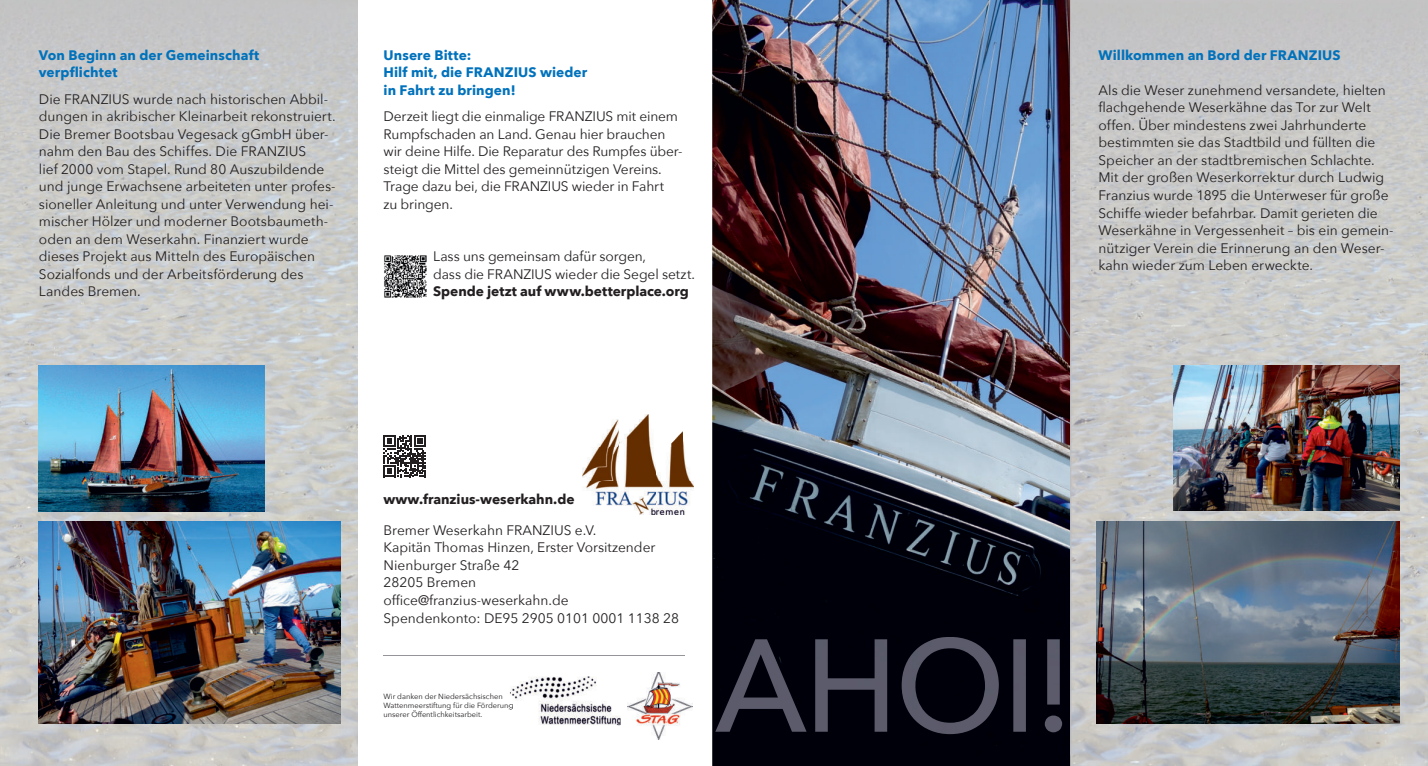
<style>
.page{position:relative;width:1428px;height:766px;background:#fff}
.page>*{position:absolute;margin:0;border:0;box-sizing:border-box;transform-origin:0 0}
.t1{font:13.75px/17.5px "Avenir Next";color:#231f20}
.t2{font:700 13.75px/17.5px "Avenir Next";letter-spacing:.005em;color:#0072bc}
.t3{font:700 13.75px "Avenir Next";color:#231f20}
.t4{font:7.5px/9px "Avenir Next";color:#231f20}
</style>
<div class="page">
<img style="left:0;top:0;width:358px;height:765px">
<img style="left:712px;top:0;width:716px;height:765px">
<hr style="left:1070px;top:32px;width:1px;height:723px;background:#bcbdc0">
<img style="left:715px;top:637px;width:311px;height:96px">
<img style="left:1045px;top:639px;width:17px;height:93px">
<img style="left:39px;top:521px;width:301px;height:202px">
<img style="left:1174px;top:365px;width:226px;height:145px">
<img style="left:39px;top:365px;width:226px;height:146px">
<img style="left:1096px;top:521px;width:304px;height:202px">
<img style="left:582px;top:414px;width:112px;height:100px">
<svg style="left:384px;top:435px;width:42px;height:42px"></svg>
<hr style="left:384px;top:655px;width:301px;height:1px;background:#939598">
<img style="left:384px;top:255px;width:43px;height:43px">
<img style="left:627px;top:672px;width:66px;height:67px">
<img style="left:510px;top:676px;width:110px;height:49px">
<svg style="left:510px;top:701px;width:3px;height:8px"></svg>
<p class="t2" style="left:39px;top:47px;width:222px">Von Beginn an der Gemeinschaft verpflichtet</p>
<p class="t1" style="left:39px;top:89px;width:298px">Die FRANZIUS wurde nach historischen Abbil&shy;dungen in akribischer Kleinarbeit rekonstruiert.<br>Die Bremer Bootsbau Vegesack gGmbH über&shy;nahm den Bau des Schiffes. Die FRANZIUS<br>lief 2000 vom Stapel. Rund 80 Auszubildende und junge Erwachsene arbeiteten unter profes&shy;sioneller Anleitung und unter Verwendung hei&shy;mischer Hölzer und moderner Bootsbaumeth&shy;oden an dem Weserkahn. Finanziert wurde dieses Projekt aus Mitteln des Europäischen Sozialfonds und der Arbeitsförderung des Landes Bremen.</p>
<p class="t2" style="left:384px;top:47px;width:205px">Unsere Bitte:<br>Hilf mit, die FRANZIUS wieder in Fahrt zu bringen!</p>
<p class="t1" style="left:384px;top:107px;width:300px">Derzeit liegt die einmalige FRANZIUS mit einem Rumpfschaden an Land. Genau hier brauchen wir deine Hilfe. Die Reparatur des Rumpfes über&shy;steigt die Mittel des gemeinnützigen Vereins.<br>Trage dazu bei, die FRANZIUS wieder in Fahrt<br>zu bringen.</p>
<p class="t1" style="left:433px;top:247px;width:263px">Lass uns gemeinsam dafür sorgen,<br>dass die FRANZIUS wieder die Segel setzt.</p>
<p class="t3" style="left:433px;top:285px;width:257px">Spende jetzt auf www.betterplace.org</p>
<p class="t3" style="left:384px;top:493px;width:193px">www.franzius-weserkahn.de</p>
<p class="t1" style="left:384px;top:520px;width:297px">Bremer Weserkahn FRANZIUS e.V.<br>Kapitän Thomas Hinzen, Erster Vorsitzender<br>Nienburger Straße 42<br>28205 Bremen<br>office@franzius-weserkahn.de<br>Spendenkonto: DE95 2905 0101 0001 1138 28</p>
<p class="t4" style="left:384px;top:691px;width:131px">Wir danken der Niedersächsischen<br>Wattenmeerstiftung für die Förderung unserer Öffentlichkeitsarbeit.</p>
<p class="t2" style="left:1098px;top:47px;width:244px">Willkommen an Bord der FRANZIUS</p>
<p class="t1" style="left:1098px;top:82px;width:297px">Als die Weser zunehmend versandete, hielten flachgehende Weserkähne das Tor zur Welt offen. Über mindestens zwei Jahrhunderte bestimmten sie das Stadtbild und füllten die Speicher an der stadtbremischen Schlachte.<br>Mit der großen Weserkorrektur durch Ludwig Franzius wurde 1895 die Unterweser für große Schiffe wieder befahrbar. Damit gerieten die Weserkähne in Vergessenheit – bis ein gemein&shy;nütziger Verein die Erinnerung an den Weser&shy;kahn wieder zum Leben erweckte.</p>
</div>
